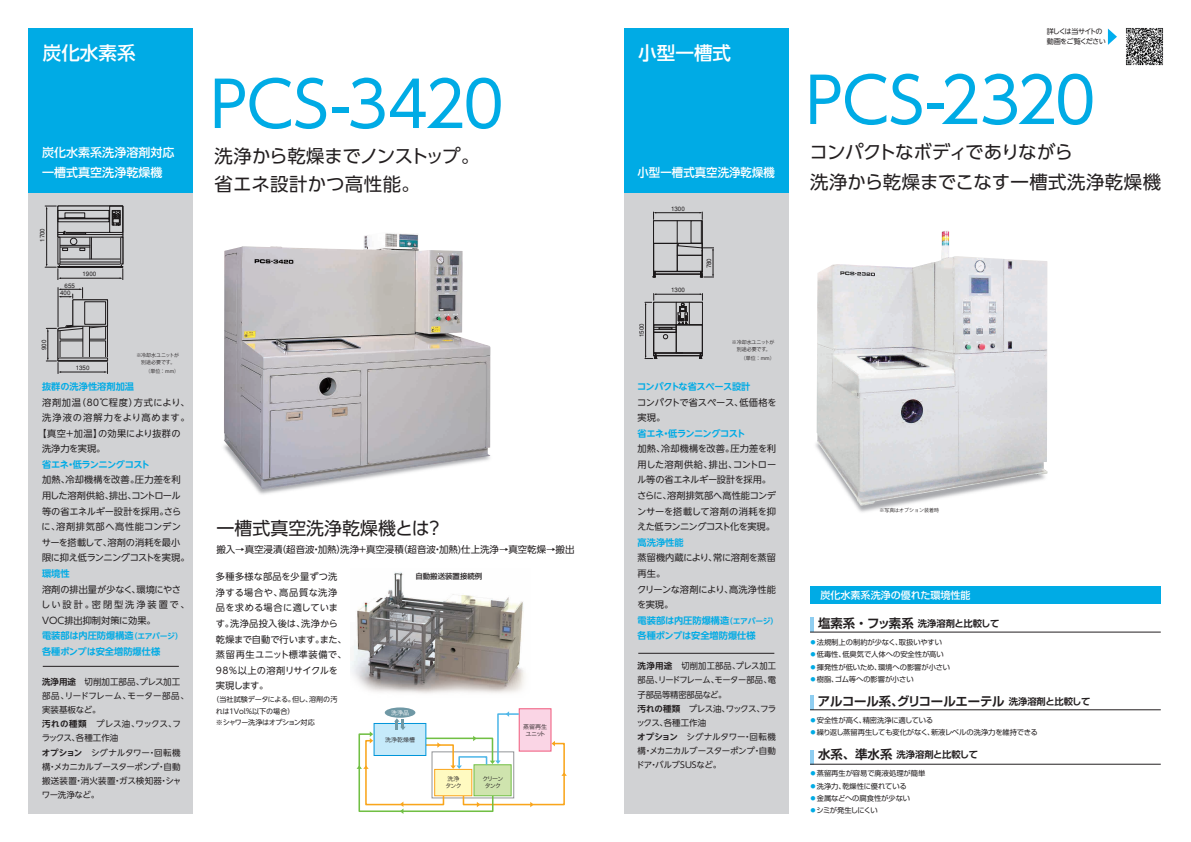
<style>
.page{position:relative;width:1191px;height:842px;background:#fff}
.page>*{position:absolute;margin:0;border:0;box-sizing:border-box;transform-origin:0 0}
.t1{font:62.7px "UD Shin Go Pro";letter-spacing:-.02em;color:#00abe5}
.t2{font:500 18.6px "UD Shin Go Pro";color:#fff}
.t3{font:18.4px/28.3px "UD Shin Go Pro";letter-spacing:-.005em;color:#231f20}
.t4{font:18px "UD Shin Go Pro";color:#231f20}
.t5{font:700 12.4px "Shin Go Pro De";letter-spacing:-.015em;color:#231f20}
.t6{font:500 12px/19.8px "UD Shin Go Pro";color:#fff}
.t7{font:500 12px "UD Shin Go Pro";color:#fff;scale:.95 1}
.t8{font:500 10px "Shin Go Pro";color:#fff}
.t9{font:9.5px "UD Shin Go Pro";letter-spacing:-.005em;color:#231f20}
.t10{font:700 9.3px "Shin Go Pro De";letter-spacing:-.02em;color:#231f20}
.t11{font:9.2px/15.6px "UD Shin Go NT Pro";letter-spacing:.025em;color:#231f20}
.t12{font:9.2px/15.6px "UD Shin Go NT Pro";color:#231f20}
.t13{font:9.2px/15.6px "UD Shin Go NT Pro";letter-spacing:-.025em;color:#231f20}
.t14{font:9.2px/15.6px "UD Shin Go NT Pro";letter-spacing:-.02em;color:#231f20}
.t15{font:700 9.2px/15.6px "UD Shin Go NT Pro De";letter-spacing:-.015em;color:#00abe5}
.t16{font:700 9.2px "UD Shin Go NT Pro De";letter-spacing:-.06em;color:#00abe5}
.t17{font:9.2px "UD Shin Go NT Pro";letter-spacing:.08em;color:#231f20}
.t18{font:9.2px "UD Shin Go NT Pro";letter-spacing:.105em;color:#231f20}
.t19{font:700 9.2px "UD Shin Go NT Pro De";letter-spacing:-.035em;color:#00abe5}
.t20{font:8.5px/14.2px "UD Shin Go NT Pro";letter-spacing:-.02em;color:#231f20}
.t21{font:500 7.4px "Shin Go Pro";color:#231f20}
.t22{font:7.3px "Shin Go Pro";letter-spacing:-.01em;color:#231f20}
.t23{font:7.3px "Shin Go Pro";letter-spacing:-.095em;color:#231f20}
.t24{font:7.1px/11.3px "UD Shin Go NT Pro";letter-spacing:-.03em;color:#231f20}
.t25{font:7.1px/9.9px "UD Shin Go NT Pro";letter-spacing:-.105em;color:#231f20}
.t26{font:500 6.2px "Gothic BBB";color:#231f20}
.t27{font:6px/7.1px "Hira Kaku Pro W3";letter-spacing:-.08em;color:#231f20;text-align:center}
.t28{font:6px/7.1px "Hira Kaku Pro W3";letter-spacing:-.02em;color:#231f20;text-align:center}
.t29{font:6px "Hira Kaku Pro W3";color:#fff}
.t30{font:5px/7.1px "Koz Go Pr 6 N";color:#231f20}
.s1{font-size:7.8px}
.s2{font-family:"UD Shin Go NT Pro De";font-weight:700}
.s3{font-size:12.4px}
.s4{color:#00abe5}
.s5{font-size:9.3px}
</style>
<div class="page">
<div style="left:28px;top:28px;width:165px;height:165px;background:#00abe5"></div>
<div style="left:28px;top:193px;width:165px;height:621px;background:#d1d2d4"></div>
<div style="left:624px;top:28px;width:164px;height:165px;background:#00abe5"></div>
<div style="left:624px;top:193px;width:164px;height:621px;background:#d1d2d4"></div>
<img style="left:351px;top:572px;width:174px;height:122px">
<div style="left:810px;top:586px;width:350px;height:17px;background:#00abe5"></div>
<hr style="left:810px;top:617px;width:3px;height:15px;background:#8fcef1">
<hr style="left:810px;top:695px;width:3px;height:15px;background:#8fcef1">
<hr style="left:810px;top:750px;width:3px;height:14px;background:#8fcef1">
<div style="left:519px;top:708px;width:32px;height:43px;background:#fad5e5;border:1px solid #f0597c"></div>
<svg style="left:385px;top:707px;width:30px;height:11px"></svg>
<img style="left:223px;top:384px;width:268px;height:111px">
<img style="left:224px;top:233px;width:266px;height:256px">
<img style="left:788px;top:394px;width:260px;height:152px">
<img style="left:816px;top:231px;width:231px;height:275px">
<svg style="left:653px;top:212px;width:61px;height:66px"></svg>
<svg style="left:645px;top:293px;width:58px;height:66px"></svg>
<hr style="left:43px;top:666px;width:136px;height:1px;background:#231f20">
<svg style="left:45px;top:206px;width:79px;height:74px"></svg>
<svg style="left:46px;top:288px;width:62px;height:86px"></svg>
<hr style="left:638px;top:653px;width:136px;height:1px;background:#231f20">
<img style="left:1126px;top:28px;width:37px;height:38px">
<svg style="left:1108px;top:29px;width:9px;height:16px"></svg>
<hr style="left:810px;top:632px;width:350px;height:1px;background:#231f20">
<hr style="left:810px;top:710px;width:350px;height:1px;background:#231f20">
<hr style="left:810px;top:764px;width:350px;height:1px;background:#231f20">
<svg style="left:356px;top:711px;width:211px;height:103px"></svg>
<h2 class="t2" style="left:43px;top:37px;width:94px">炭化水素系</h2>
<h3 class="t6" style="left:42px;top:142px;width:134px">炭化水素系洗浄溶剤対応一槽式真空洗浄乾燥機</h3>
<p class="t26" style="left:39px;top:242px;width:15px;rotate:-90deg">1700</p>
<p class="t26" style="left:65px;top:282px;width:12px">655</p>
<p class="t26" style="left:60px;top:289px;width:12px">400</p>
<p class="t26" style="left:83px;top:270px;width:15px">1900</p>
<p class="t26" style="left:40px;top:350px;width:12px;rotate:-90deg">900</p>
<p class="t26" style="left:76px;top:364px;width:15px">1350</p>
<p class="t30" style="left:136px;top:352px;width:44px">※冷却水ユニットが　別途必要です。</p>
<p class="t30" style="left:145px;top:368px;width:35px">（単位：mm）</p>
<p class="t15" style="left:42px;top:378px;width:93px">抜群の洗浄性溶剤加温</p>
<p class="t17" style="left:42px;top:395px;width:149px">溶剤加温（８０℃程度）方式により、</p>
<p class="t18" style="left:42px;top:410px;width:149px">洗浄液の溶解力をより高めます。</p>
<p class="t11" style="left:37px;top:425px;width:145px">【真空＋加温】の効果により抜群の</p>
<p class="t12" style="left:42px;top:441px;width:65px">洗浄力を実現。</p>
<p class="t16" style="left:42px;top:457px;width:109px">省エネ・低ランニングコスト</p>
<p class="t13" style="left:42px;top:472px;width:149px">加熱、冷却機構を改善。圧力差を利用した溶剤供給、排出、コントロール等の省エネルギー設計を採用。さらに、溶剤排気部へ高性能コンデンサーを搭載して､溶剤の消耗を最小限に抑え低ランニングコストを実現。</p>
<p class="t15" style="left:42px;top:565px;width:29px">環境性</p>
<p class="t12" style="left:41px;top:581px;width:150px">溶剤の排出量が少なく、環境にやさしい設計。密閉型洗浄装置で、<br>VOC排出抑制対策に効果。</p>
<p class="t15" style="left:42px;top:628px;width:142px">電装部は内圧防爆構造<span class="s1">（エアパージ）</span>各種ポンプは安全増防爆仕様</p>
<p class="t20" style="left:42px;top:674px;width:149px"><span class="s2">洗浄用途　</span>切削加工部品､プレス加工部品､リードフレーム、モーター部品、実装基板など。<br><span class="s2">汚れの種類　</span>プレス油､ワックス､フラックス､各種工作油<br><span class="s2">オプション　</span>シグナルタワー・回転機構・メカニカルブースターポンプ・自動搬送装置・消火装置・ガス検知器・シャワー洗浄など。</p>
<h1 class="t1" style="left:210px;top:53px;width:296px">PCS-3420</h1>
<h3 class="t3" style="left:215px;top:141px;width:266px">洗浄から乾燥までノンストップ。省エネ設計かつ高性能。</h3>
<h3 class="t4" style="left:216px;top:514px;width:228px">一槽式真空洗浄乾燥機とは？</h3>
<p class="t9" style="left:216px;top:541px;width:359px">搬入→真空浸漬（超音波・加熱）洗浄＋真空浸積（超音波・加熱)仕上洗浄→真空乾燥→搬出</p>
<p class="t11" style="left:216px;top:569px;width:133px">多種多様な部品を少量ずつ洗浄する場合や、高品質な洗浄品を求める場合に適しています。洗浄品投入後は、洗浄から乾燥まで自動で行います。また、蒸留再生ユニット標準装備で、<br>98％以上の溶剤リサイクルを実現します。</p>
<p class="t24" style="left:216px;top:694px;width:123px;text-indent:-4px">（当社試験データによる。但し、溶剤の汚れは１Vol％以下の場合）<br>※シャワー洗浄はオプション対応</p>
<p class="t21" style="left:415px;top:570px;width:68px">自動搬送装置接続例</p>
<p class="t29" style="left:391px;top:707px;width:20px">洗浄品</p>
<p class="t27" style="left:385px;top:735px;width:32px">洗浄乾燥槽</p>
<p class="t27" style="left:445px;top:774px;width:18px">洗浄タンク</p>
<p class="t27" style="left:482px;top:774px;width:22px">クリーンタンク</p>
<p class="t28" style="left:523px;top:723px;width:26px">蒸留再生ユニット</p>
<h2 class="t2" style="left:638px;top:37px;width:94px">小型一槽式</h2>
<h3 class="t7" style="left:637px;top:162px;width:146px">小型一槽式真空洗浄乾燥機</h3>
<p class="t26" style="left:638px;top:337px;width:15px;rotate:-90deg">1500</p>
<p class="t26" style="left:671px;top:205px;width:15px">1300</p>
<p class="t26" style="left:671px;top:287px;width:15px">1300</p>
<p class="t26" style="left:705px;top:268px;width:12px;rotate:-90deg">780</p>
<p class="t30" style="left:732px;top:339px;width:44px">※冷却水ユニットが　別途必要です。</p>
<p class="t30" style="left:741px;top:354px;width:35px">（単位：mm）</p>
<p class="t19" style="left:637px;top:379px;width:115px">コンパクトな省スペース設計</p>
<p class="t12" style="left:637px;top:394px;width:141px">コンパクトで省スペース、低価格を実現。</p>
<p class="t16" style="left:637px;top:426px;width:109px">省エネ・低ランニングコスト</p>
<p class="t14" style="left:637px;top:441px;width:141px">加熱、冷却機構を改善。圧力差を利用した溶剤供給、排出、コントロール等の省エネルギー設計を採用。さらに、溶剤排気部へ高性能コンデンサーを搭載して溶剤の消耗を抑えた低ランニングコスト化を実現。</p>
<p class="t15" style="left:637px;top:534px;width:48px">高洗浄性能</p>
<p class="t12" style="left:637px;top:550px;width:140px">蒸留機内蔵により、常に溶剤を蒸留再生。<br>クリーンな溶剤により、高洗浄性能を実現。</p>
<p class="t15" style="left:637px;top:612px;width:142px">電装部は内圧防爆構造<span class="s1">（エアパージ）</span>各種ポンプは安全増防爆仕様</p>
<p class="t20" style="left:636px;top:659px;width:142px"><span class="s2">洗浄用途　</span>切削加工部品､プレス加工部品､リードフレーム、モーター部品､電子部品等精密部品など。<br><span class="s2">汚れの種類　</span>プレス油､ワックス､フラックス､各種工作油<br><span class="s2">オプション　</span>シグナルタワー・回転機構・メカニカルブースターポンプ・自動ドア・バルブSUSなど。</p>
<p class="t25" style="left:1046px;top:27px;width:61px">詳しくは当サイトの動画をご覧ください</p>
<h1 class="t1" style="left:805px;top:49px;width:292px">PCS-2320</h1>
<h3 class="t3" style="left:809px;top:136px;width:353px;line-height:29.7px">コンパクトなボディでありながら<br>洗浄から乾燥までこなす一槽式洗浄乾燥機</h3>
<p class="t30" style="left:879px;top:506px;width:61px">※写真はオプション装着時</p>
<p class="t8" style="left:820px;top:586px;width:152px">炭化水素系洗浄の優れた環境性能</p>
<p class="t10" style="left:818px;top:615px;width:183px"><span class="s3">塩素系・フッ素系</span> 洗浄溶剤と比較して</p>
<p class="t22" style="left:809px;top:636px;width:134px"><span class="s4">●</span>法規制上の制約が少なく、取扱いやすい</p>
<p class="t22" style="left:809px;top:648px;width:136px"><span class="s4">●</span>低毒性、低臭気で人体への安全性が高い</p>
<p class="t22" style="left:809px;top:661px;width:142px"><span class="s4">●</span>揮発性が低いため、環境への影響が小さい</p>
<p class="t22" style="left:809px;top:673px;width:106px"><span class="s4">●</span>樹脂、ゴム等への影響が小さい</p>
<h3 class="t5" style="left:818px;top:691px;width:274px">アルコール系、グリコールエーテル <span class="s5">洗浄溶剤と比較して</span></h3>
<p class="t22" style="left:809px;top:714px;width:125px"><span class="s4">●</span>安全性が高く、精密洗浄に適している</p>
<p class="t22" style="left:809px;top:726px;width:230px"><span class="s4">●</span>繰り返し蒸留再生しても変化がなく、新液レベルの洗浄力を維持できる</p>
<p class="t10" style="left:818px;top:747px;width:162px"><span class="s3">水系、準水系</span> 洗浄溶剤と比較して</p>
<p class="t22" style="left:809px;top:767px;width:117px"><span class="s4">●</span>蒸留再生が容易で廃液処理が簡単</p>
<p class="t22" style="left:809px;top:780px;width:99px"><span class="s4">●</span>洗浄力、乾燥性に優れている</p>
<p class="t22" style="left:809px;top:792px;width:102px"><span class="s4">●</span>金属などへの腐食性が少ない</p>
<p class="t23" style="left:809px;top:804px;width:70px"><span class="s4">●</span>シミが発生しにくい</p>
</div>
